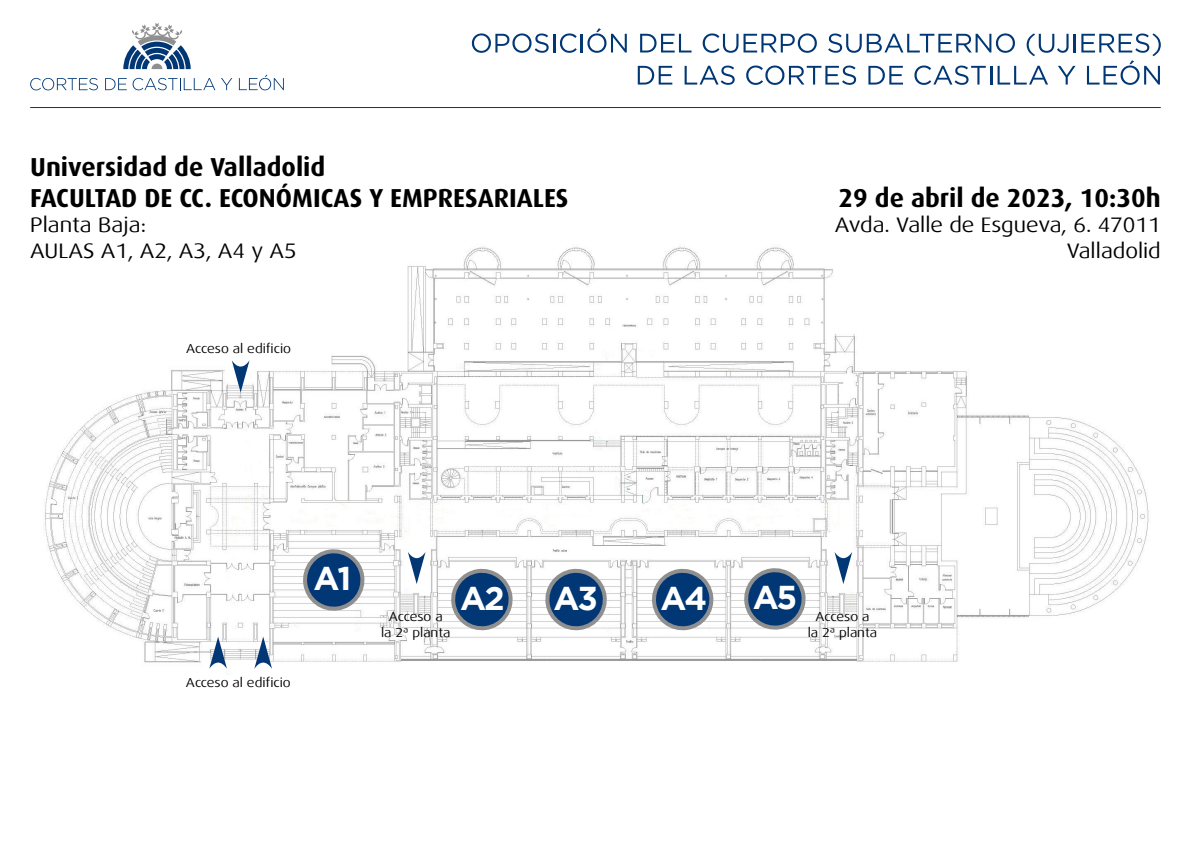
<style>
.page{position:relative;width:1191px;height:842px;background:#fff}
.page>*{position:absolute;margin:0;border:0;box-sizing:border-box;transform-origin:0 0}
.t1{font:700 33px "Gotham";letter-spacing:-.065em;color:#fff}
.t2{font:700 26px "Dax";color:#000001}
.t3{font:21px/25.2px "Dax Wide";color:#000001}
.t4{font:13px/15.6px "Dax Wide";color:#000001;text-align:center}
</style>
<div class="page">
<img style="left:44px;top:247px;width:1105px;height:428px">
<svg style="left:30px;top:78px;width:68px;height:12px"></svg>
<svg style="left:105px;top:78px;width:22px;height:12px"></svg>
<svg style="left:133px;top:78px;width:82px;height:12px"></svg>
<svg style="left:221px;top:78px;width:11px;height:12px"></svg>
<svg style="left:239px;top:75px;width:45px;height:15px"></svg>
<svg style="left:123px;top:23px;width:68px;height:46px"></svg>
<svg style="left:472px;top:33px;width:105px;height:20px"></svg>
<hr style="left:580px;top:34px;width:3px;height:18px;background:#013775">
<svg style="left:587px;top:28px;width:40px;height:25px"></svg>
<svg style="left:640px;top:34px;width:51px;height:18px"></svg>
<svg style="left:702px;top:33px;width:115px;height:20px"></svg>
<svg style="left:828px;top:33px;width:187px;height:20px"></svg>
<svg style="left:1026px;top:33px;width:42px;height:23px"></svg>
<hr style="left:1073px;top:34px;width:3px;height:18px;background:#013775">
<svg style="left:638px;top:66px;width:34px;height:19px"></svg>
<svg style="left:684px;top:66px;width:50px;height:19px"></svg>
<svg style="left:746px;top:66px;width:110px;height:19px"></svg>
<svg style="left:868px;top:66px;width:35px;height:19px"></svg>
<svg style="left:914px;top:66px;width:134px;height:19px"></svg>
<svg style="left:1058px;top:66px;width:17px;height:19px"></svg>
<svg style="left:1081px;top:33px;width:79px;height:52px"></svg>
<hr style="left:30px;top:107px;width:1130px;height:1px;background:#013775">
<svg style="left:298px;top:545px;width:71px;height:68px"></svg>
<svg style="left:447px;top:564px;width:70px;height:68px"></svg>
<svg style="left:209px;top:637px;width:18px;height:32px"></svg>
<svg style="left:254px;top:637px;width:18px;height:32px"></svg>
<svg style="left:232px;top:360px;width:17px;height:32px"></svg>
<svg style="left:541px;top:564px;width:70px;height:68px"></svg>
<svg style="left:647px;top:564px;width:71px;height:68px"></svg>
<svg style="left:739px;top:564px;width:71px;height:68px"></svg>
<hr style="left:410px;top:615px;width:11px;height:4px;background:#fff">
<svg style="left:408px;top:552px;width:17px;height:32px"></svg>
<svg style="left:834px;top:552px;width:18px;height:32px"></svg>
<p class="t2" style="left:30px;top:152px;width:297px">Universidad de Valladolid</p>
<p class="t2" style="left:30px;top:183px;width:540px">FACULTAD DE CC. ECONÓMICAS Y EMPRESARIALES</p>
<p class="t3" style="left:30px;top:213px;width:268px">Planta Baja:<br>AULAS A1, A2, A3, A4 y A5</p>
<p class="t4" style="left:186px;top:341px;width:106px">Acceso al edificio</p>
<p class="t2" style="left:838px;top:183px;width:324px">29 de abril de 2023, 10:30h</p>
<p class="t3" style="left:835px;top:213px;width:327px;text-align:right">Avda. Valle de Esgueva, 6. 47011<br>Valladolid</p>
<p class="t1" style="left:313px;top:559px;width:39px">A1</p>
<p class="t4" style="left:186px;top:674px;width:106px">Acceso al edificio</p>
<p class="t1" style="left:553px;top:579px;width:46px">A3</p>
<p class="t1" style="left:660px;top:579px;width:48px">A4</p>
<p class="t1" style="left:752px;top:578px;width:46px">A5</p>
<p class="t1" style="left:460px;top:580px;width:46px">A2</p>
<p class="t4" style="left:381px;top:609px;width:71px">Acceso a<br>la 2ª planta</p>
<p class="t4" style="left:807px;top:609px;width:71px">Acceso a<br>la 2ª planta</p>
</div>
